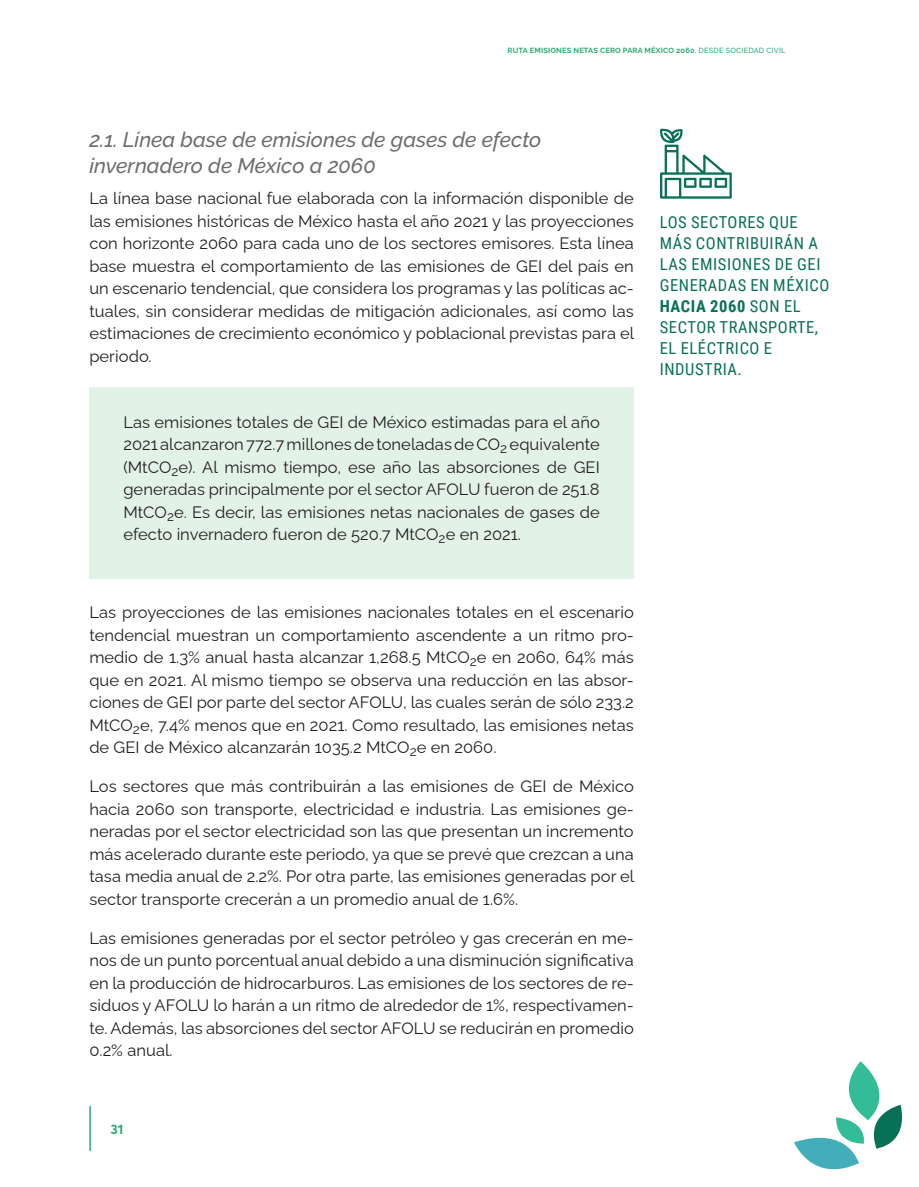
<style>
.page{position:relative;width:919px;height:1187px;background:#fff}
.page>*{position:absolute;margin:0;border:0;box-sizing:border-box;transform-origin:0 0}
.t1{font:italic 500 21px/25.2px "Raleway";color:#6c6d70}
.t2{font:16.5px/22.5px "Raleway";letter-spacing:.005em;color:#231f20;text-align:justify}
.t3{font:16.5px/21px "Roboto Condensed";letter-spacing:.035em;color:#097058}
.t4{font:700 13.5px "Averta";color:#2aaa77}
.t5{font:700 7.5px "Raleway";letter-spacing:.02em;color:#2aaa77}
.s1{font-weight:500}
.s2{font-weight:700}
</style>
<div class="page">
<hr style="left:89px;top:1106px;width:2px;height:44px;background:#2aaa77">
<svg style="left:794px;top:1061px;width:108px;height:109px"></svg>
<div style="left:89px;top:387px;width:544px;height:191px;background:#e3f2e6"></div>
<svg style="left:660px;top:128px;width:71px;height:71px"></svg>
<p class="t5" style="left:507px;top:45px;width:279px">RUTA EMISIONES NETAS CERO PARA MÉXICO 2060<span class="s1">, DESDE SOCIEDAD CIVIL</span></p>
<p class="t1" style="left:89px;top:127px;width:453px">2.1. Línea base de emisiones de gases de efecto invernadero de México a 2060</p>
<p class="t2" style="left:89px;top:185px;width:546px">La línea base nacional fue elaborada con la información disponible de las emisiones históricas de México hasta el año 2021 y las proyecciones con horizonte 2060 para cada uno de los sectores emisores. Esta línea base muestra el comportamiento de las emisiones de GEI del país en un escenario tendencial, que considera los programas y las políticas ac&shy;tuales, sin considerar medidas de mitigación adicionales, así como las estimaciones de crecimiento económico y poblacional previstas para el periodo.</p>
<p class="t2" style="left:123px;top:408px;width:478px">Las emisiones totales de GEI de México estimadas para el año 2021 alcanzaron 772.7 millones de toneladas de CO<sub>2</sub> equivalente (MtCO<sub>2</sub>e). Al mismo tiempo, ese año las absorciones de GEI generadas principalmente por el sector AFOLU fueron de 251.8<br>MtCO<sub>2</sub>e. Es decir, las emisiones netas nacionales de gases de efecto invernadero fueron de 520.7 MtCO<sub>2</sub>e en 2021.</p>
<p class="t2" style="left:89px;top:599px;width:546px">Las proyecciones de las emisiones nacionales totales en el escenario tendencial muestran un comportamiento ascendente a un ritmo pro&shy;medio de 1.3% anual hasta alcanzar 1,268.5 MtCO<sub>2</sub>e en 2060, 64% más que en 2021. Al mismo tiempo se observa una reducción en las absor&shy;ciones de GEI por parte del sector AFOLU, las cuales serán de sólo 233.2<br>MtCO<sub>2</sub>e, 7.4% menos que en 2021. Como resultado, las emisiones netas de GEI de México alcanzarán 1035.2 MtCO<sub>2</sub>e en 2060.</p>
<p class="t2" style="left:89px;top:773px;width:546px">Los sectores que más contribuirán a las emisiones de GEI de México hacia 2060 son transporte, electricidad e industria. Las emisiones ge&shy;neradas por el sector electricidad son las que presentan un incremento más acelerado durante este periodo, ya que se prevé que crezcan a una tasa media anual de 2.2%. Por otra parte, las emisiones generadas por el sector transporte crecerán a un promedio anual de 1.6%.</p>
<p class="t2" style="left:89px;top:924px;width:546px">Las emisiones generadas por el sector petróleo y gas crecerán en me&shy;nos de un punto porcentual anual debido a una disminución significativa en la producción de hidrocarburos. Las emisiones de los sectores de re&shy;siduos y AFOLU lo harán a un ritmo de alrededor de 1%, respectivamen&shy;te. Además, las absorciones del sector AFOLU se reducirán en promedio 0.2% anual.</p>
<p class="t3" style="left:659px;top:211px;width:171px">LOS SECTORES QUE<br>MÁS CONTRIBUIRÁN A<br>LAS EMISIONES DE GEI<br>GENERADAS EN MÉXICO<br><span class="s2">HACIA 2060</span> SON EL<br>SECTOR TRANSPORTE,<br>EL ELÉCTRICO E<br>INDUSTRIA.</p>
<p class="t4" style="left:110px;top:1120px;width:14px">31</p>
</div>
